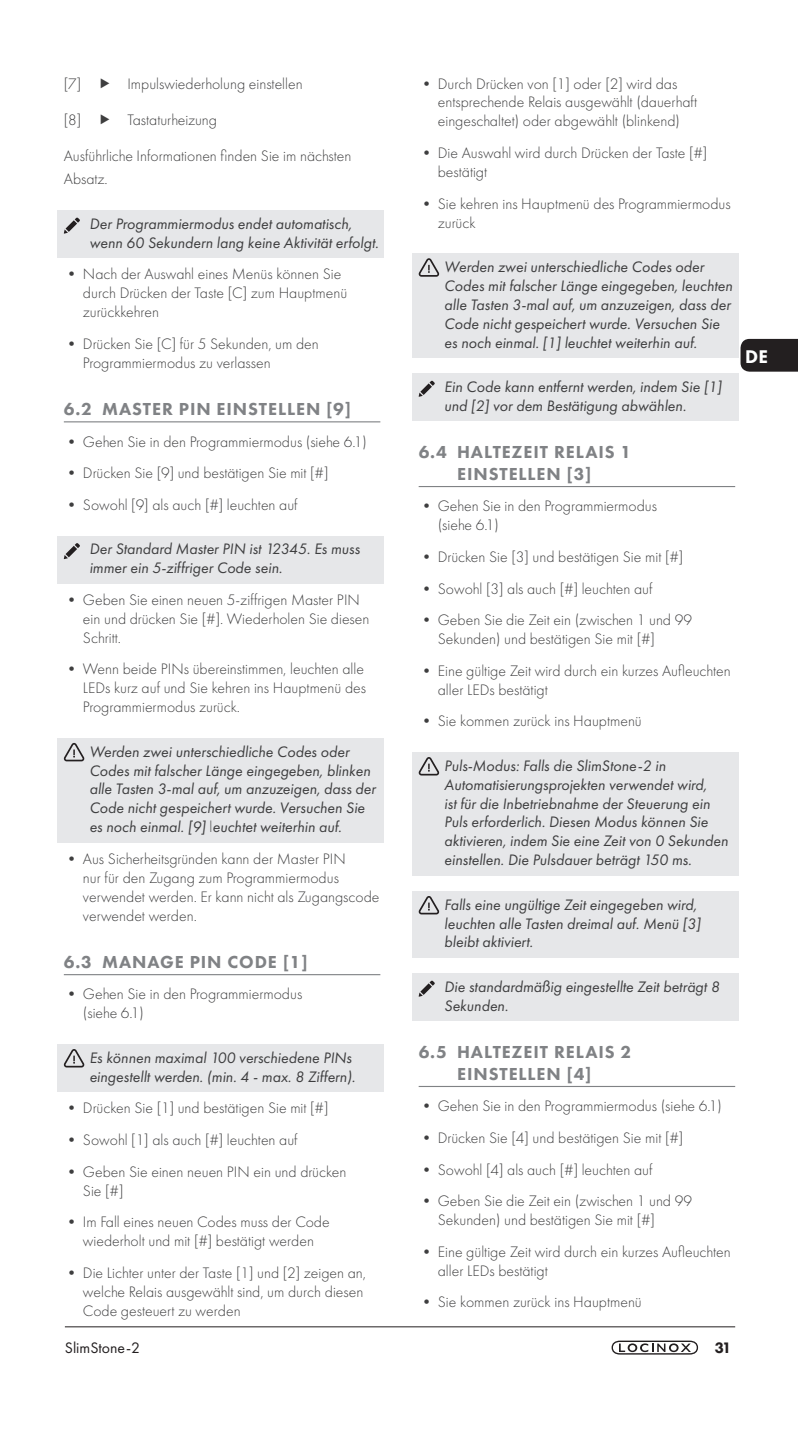
<style>
.page{position:relative;width:798px;height:1429px;background:#fff}
.page>*{position:absolute;margin:0;border:0;box-sizing:border-box;transform-origin:0 0}
.t1{font:800 19.12px "Futura PT";color:#fff}
.t2{font:800 18px/21.6px "Futura PT";letter-spacing:.05em;color:#808285;text-align:center}
.Body{font:300 15.75px/18.9px "Futura PT";color:#3e3e3f}
.Opmerking{font:italic 15.75px/18.9px "Futura PT";color:#3e3e3f}
.t3{font:15.75px "Futura PT";color:#231f20}
.t4{font:800 15.75px "Futura PT";color:#231f20}
.s1{font-weight:300;font-style:normal}
</style>
<div class="page">
<div style="left:740px;top:339px;width:57px;height:33px;background:#231f20"></div>
<hr style="left:65px;top:1326px;width:670px;height:1px;background:#231f20">
<svg style="left:611px;top:1340px;width:86px;height:14px"></svg>
<div style="left:57px;top:210px;width:326px;height:48px;background:#e6e7e9"></div>
<hr style="left:64px;top:421px;width:316px;height:1px;background:#808285">
<div style="left:57px;top:536px;width:326px;height:47px;background:#e6e7e9"></div>
<div style="left:57px;top:738px;width:326px;height:104px;background:#e6e7e9"></div>
<hr style="left:64px;top:974px;width:316px;height:1px;background:#808285">
<div style="left:57px;top:1044px;width:326px;height:47px;background:#e6e7e9"></div>
<svg style="left:64px;top:218px;width:16px;height:16px"></svg>
<svg style="left:64px;top:543px;width:16px;height:16px"></svg>
<svg style="left:63px;top:743px;width:22px;height:18px"></svg>
<svg style="left:63px;top:1049px;width:22px;height:18px"></svg>
<div style="left:412px;top:253px;width:326px;height:105px;background:#e6e7e9"></div>
<div style="left:412px;top:373px;width:326px;height:48px;background:#e6e7e9"></div>
<hr style="left:418px;top:486px;width:317px;height:1px;background:#808285">
<div style="left:412px;top:752px;width:326px;height:123px;background:#e6e7e9"></div>
<div style="left:412px;top:891px;width:326px;height:66px;background:#e6e7e9"></div>
<div style="left:412px;top:973px;width:326px;height:48px;background:#e6e7e9"></div>
<hr style="left:418px;top:1086px;width:317px;height:1px;background:#808285">
<svg style="left:418px;top:258px;width:21px;height:19px"></svg>
<svg style="left:418px;top:381px;width:16px;height:16px"></svg>
<svg style="left:418px;top:757px;width:21px;height:18px"></svg>
<svg style="left:418px;top:896px;width:21px;height:18px"></svg>
<svg style="left:418px;top:980px;width:16px;height:16px"></svg>
<p class="Body" style="left:64px;top:74px;width:19px">[7]</p>
<p class="Body" style="left:127px;top:74px;width:177px">Impulswiederholung einstellen</p>
<p class="Body" style="left:64px;top:110px;width:19px">[8]</p>
<p class="Body" style="left:127px;top:110px;width:91px">Tastaturheizung</p>
<p class="Body" style="left:64px;top:144px;width:289px;line-height:23.4px">Ausführliche Informationen finden Sie im nächsten<br>Absatz.</p>
<p class="Opmerking" style="left:89px;top:214px;width:291px">Der Programmiermodus endet automatisch, wenn 60 Sekundern lang keine Aktivität erfolgt.</p>
<p class="Body" style="left:83px;top:265px;width:266px;text-indent:-19px">• Nach der Auswahl eines Menüs können Sie durch Drücken der Taste [C] zum Hauptmenü zurückkehren</p>
<p class="Body" style="left:83px;top:334px;width:237px;text-indent:-19px">• Drücken Sie [C] für 5 Sekunden, um den<br>Programmiermodus zu verlassen</p>
<p class="t2" style="left:64px;top:398px;width:288px">6.2 MASTER PIN EINSTELLEN [9]</p>
<p class="Body" style="left:64px;top:432px;width:304px">• Gehen Sie in den Programmiermodus (siehe 6.1)</p>
<p class="Body" style="left:64px;top:464px;width:266px">• Drücken Sie [9] und bestätigen Sie mit [#]</p>
<p class="Body" style="left:64px;top:495px;width:235px">• Sowohl [9] als auch [#] leuchten auf</p>
<p class="Opmerking" style="left:89px;top:539px;width:272px">Der Standard Master PIN ist 12345. Es muss immer ein 5-ziffriger Code sein.</p>
<p class="Body" style="left:83px;top:590px;width:288px;text-indent:-19px">• Geben Sie einen neuen 5-ziffrigen Master PIN ein und drücken Sie [#]. Wiederholen Sie diesen<br>Schritt.</p>
<p class="Body" style="left:83px;top:660px;width:284px;text-indent:-19px">• Wenn beide PINs übereinstimmen, leuchten alle<br>LEDs kurz auf und Sie kehren ins Hauptmenü des<br>Programmiermodus zurück.</p>
<p class="Opmerking" style="left:89px;top:742px;width:288px">Werden zwei unterschiedliche Codes oder Codes mit falscher Länge eingegeben, blinken alle Tasten 3-mal auf, um anzuzeigen, dass der Code nicht gespeichert wurde. Versuchen Sie es noch einmal. [9] <span class="s1">l</span>euchtet weiterhin auf.</p>
<p class="Body" style="left:83px;top:849px;width:298px;text-indent:-19px">• Aus Sicherheitsgründen kann der Master PIN<br>nur für den Zugang zum Programmiermodus verwendet werden. Er kann nicht als Zugangscode verwendet werden.</p>
<p class="t2" style="left:64px;top:950px;width:245px">6.3 MANAGE PIN CODE [1]</p>
<p class="Body" style="left:83px;top:985px;width:221px;text-indent:-19px">• Gehen Sie in den Programmiermodus (siehe 6.1)</p>
<p class="Opmerking" style="left:89px;top:1048px;width:267px">Es können maximal 100 verschiedene PINs eingestellt werden. (min. 4 - max. 8 Ziffern).</p>
<p class="Body" style="left:64px;top:1098px;width:266px">• Drücken Sie [1] und bestätigen Sie mit [#]</p>
<p class="Body" style="left:64px;top:1130px;width:235px">• Sowohl [1] als auch [#] leuchten auf</p>
<p class="Body" style="left:83px;top:1162px;width:265px;text-indent:-19px">• Geben Sie einen neuen PIN ein und drücken<br>Sie [#]</p>
<p class="Body" style="left:64px;top:1212px;width:267px;text-align:center">• Im Fall eines neuen Codes muss der Code wiederholt und mit [#] bestätigt werden</p>
<p class="Body" style="left:83px;top:1263px;width:284px;text-indent:-19px">• Die Lichter unter der Taste [1] und [2] zeigen an, welche Relais ausgewählt sind, um durch diesen<br>Code gesteuert zu werden</p>
<p class="Body" style="left:437px;top:74px;width:261px;text-indent:-19px">• Durch Drücken von [1] oder [2] wird das entsprechende Relais ausgewählt (dauerhaft eingeschaltet) oder abgewählt (blinkend)</p>
<p class="Body" style="left:437px;top:143px;width:271px;text-indent:-19px">• Die Auswahl wird durch Drücken der Taste [#] bestätigt</p>
<p class="Body" style="left:437px;top:194px;width:294px;text-indent:-19px">• Sie kehren ins Hauptmenü des Programmiermodus zurück</p>
<p class="Opmerking" style="left:444px;top:257px;width:289px">Werden zwei unterschiedliche Codes oder Codes mit falscher Länge eingegeben, leuchten alle Tasten 3-mal auf, um anzuzeigen, dass der Code nicht gespeichert wurde. Versuchen Sie es noch einmal. [1] leuchtet weiterhin auf.</p>
<p class="Opmerking" style="left:444px;top:377px;width:279px">Ein Code kann entfernt werden, indem Sie [1] und [2] vor dem Bestätigung abwählen.</p>
<p class="t2" style="left:418px;top:441px;width:214px">6.4 HALTEZEIT RELAIS 1<br>EINSTELLEN [3]</p>
<p class="Body" style="left:437px;top:497px;width:221px;text-indent:-19px">• Gehen Sie in den Programmiermodus (siehe 6.1)</p>
<p class="Body" style="left:418px;top:547px;width:266px">• Drücken Sie [3] und bestätigen Sie mit [#]</p>
<p class="Body" style="left:418px;top:579px;width:235px">• Sowohl [3] als auch [#] leuchten auf</p>
<p class="Body" style="left:437px;top:610px;width:256px;text-indent:-19px">• Geben Sie die Zeit ein (zwischen 1 und 99<br>Sekunden) und bestätigen Sie mit [#]</p>
<p class="Body" style="left:437px;top:661px;width:294px;text-indent:-19px">• Eine gültige Zeit wird durch ein kurzes Aufleuchten aller LEDs bestätigt</p>
<p class="Body" style="left:418px;top:712px;width:225px">• Sie kommen zurück ins Hauptmenü</p>
<p class="Opmerking" style="left:444px;top:756px;width:285px">Puls-Modus: Falls die SlimStone-2 in Automatisierungsprojekten verwendet wird,<br>ist für die Inbetriebnahme der Steuerung ein Puls erforderlich. Diesen Modus können Sie aktivieren, indem Sie eine Zeit von 0 Sekunden einstellen. Die Pulsdauer beträgt 150 ms.</p>
<p class="Opmerking" style="left:444px;top:895px;width:258px">Falls eine ungültige Zeit eingegeben wird, leuchten alle Tasten dreimal auf. Menü [3] bleibt aktiviert.</p>
<p class="Opmerking" style="left:444px;top:977px;width:277px">Die standardmäßig eingestellte Zeit beträgt 8<br>Sekunden.</p>
<p class="t2" style="left:418px;top:1041px;width:214px">6.5 HALTEZEIT RELAIS 2<br>EINSTELLEN [4]</p>
<p class="Body" style="left:418px;top:1096px;width:304px">• Gehen Sie in den Programmiermodus (siehe 6.1)</p>
<p class="Body" style="left:418px;top:1128px;width:266px">• Drücken Sie [4] und bestätigen Sie mit [#]</p>
<p class="Body" style="left:418px;top:1160px;width:235px">• Sowohl [4] als auch [#] leuchten auf</p>
<p class="Body" style="left:437px;top:1191px;width:256px;text-indent:-19px">• Geben Sie die Zeit ein (zwischen 1 und 99<br>Sekunden) und bestätigen Sie mit [#]</p>
<p class="Body" style="left:437px;top:1242px;width:294px;text-indent:-19px">• Eine gültige Zeit wird durch ein kurzes Aufleuchten aller LEDs bestätigt</p>
<p class="Body" style="left:418px;top:1292px;width:225px">• Sie kommen zurück ins Hauptmenü</p>
<p class="t3" style="left:65px;top:1338px;width:77px">SlimStone-2</p>
<p class="t4" style="left:714px;top:1337px;width:18px">31</p>
<p class="t1" style="left:745px;top:344px;width:24px">DE</p>
</div>
